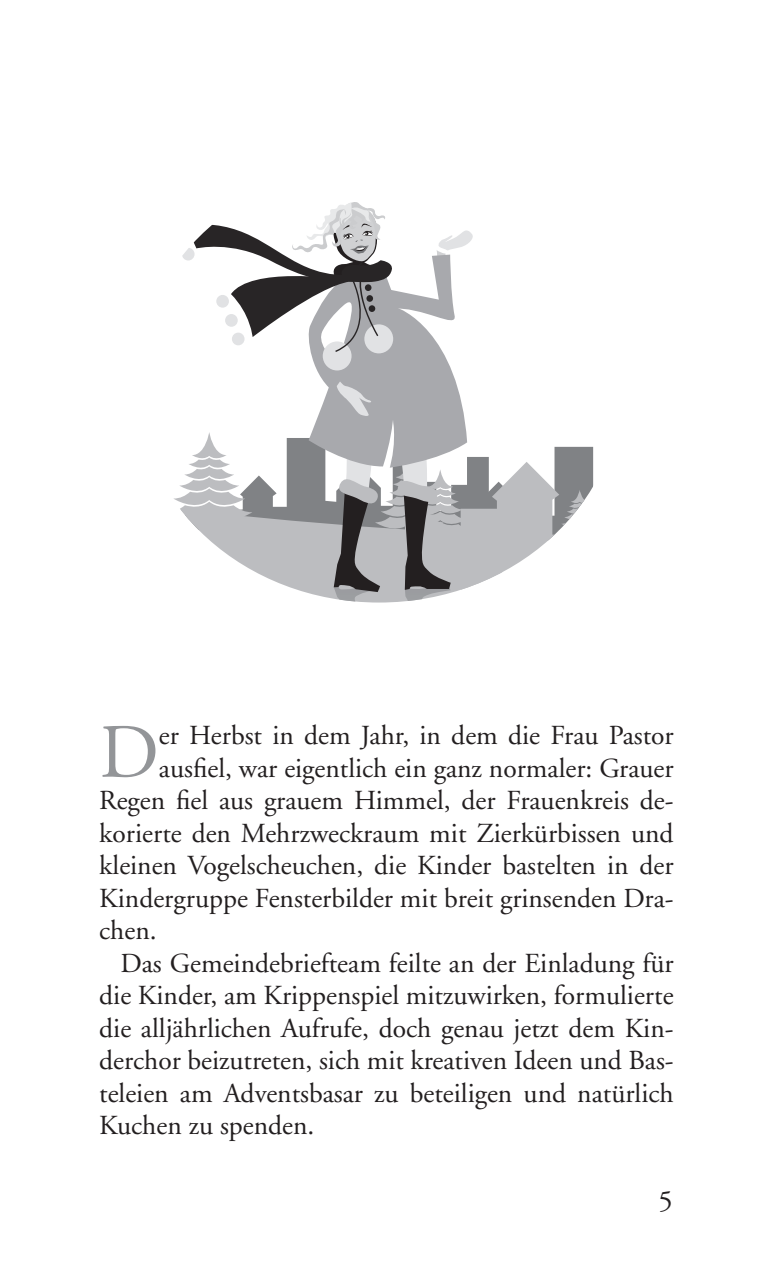
<style>
.page{position:relative;width:780px;height:1276px;background:#fff}
.page>*{position:absolute;margin:0;border:0;box-sizing:border-box;transform-origin:0 0}
.t1{font:76.5px "Adobe Garamond";color:#939598}
.t2{font:28.75px "Adobe Garamond";color:#231f20}
.t3{font:27.5px "Adobe Garamond";color:#231f20}
</style>
<div class="page">
<svg style="left:174px;top:202px;width:420px;height:399px"></svg>
<h1 class="t1" style="left:99px;top:711px;width:61px">D</h1>
<p class="t3" style="left:159px;top:720px;width:516px">er Herbst in dem Jahr, in dem die Frau Pastor</p>
<p class="t3" style="left:159px;top:753px;width:516px">ausfiel, war eigentlich ein ganz normaler: Grauer</p>
<p class="t3" style="left:99px;top:786px;width:576px">Regen fiel aus grauem Himmel, der Frauenkreis de-</p>
<p class="t3" style="left:99px;top:818px;width:575px">korierte den Mehrzweckraum mit Zierkürbissen und</p>
<p class="t3" style="left:99px;top:851px;width:576px">kleinen Vogelscheuchen, die Kinder bastelten in der</p>
<p class="t3" style="left:99px;top:883px;width:576px">Kindergruppe Fensterbilder mit breit grinsenden Dra-</p>
<p class="t3" style="left:99px;top:916px;width:59px">chen.</p>
<p class="t3" style="left:120px;top:948px;width:554px">Das Gemeindebriefteam feilte an der Einladung für</p>
<p class="t3" style="left:99px;top:981px;width:575px">die Kinder, am Krippenspiel mitzuwirken, formulierte</p>
<p class="t3" style="left:99px;top:1013px;width:575px">die alljährlichen Aufrufe, doch genau jetzt dem Kin-</p>
<p class="t3" style="left:99px;top:1046px;width:576px">derchor beizutreten, sich mit kreativen Ideen und Bas-</p>
<p class="t3" style="left:99px;top:1078px;width:575px">teleien am Adventsbasar zu beteiligen und natürlich</p>
<p class="t3" style="left:99px;top:1111px;width:217px">Kuchen zu spenden.</p>
<p class="t2" style="left:658px;top:1185px;width:16px">5</p>
</div>
